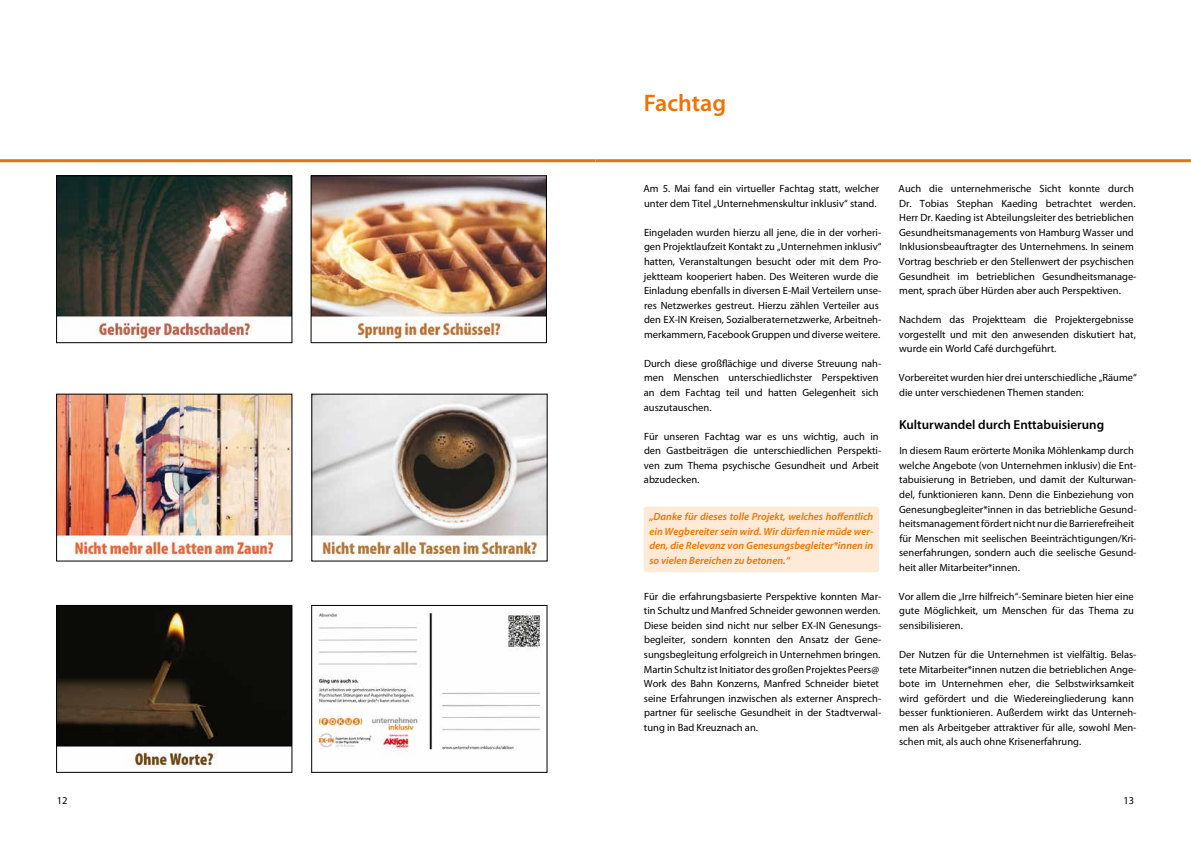
<style>
.page{position:relative;width:1191px;height:842px;background:#fff}
.page>*{position:absolute;margin:0;border:0;box-sizing:border-box;transform-origin:0 0}
.t1{font:600 24px "Myriad Pro";color:#f07200}
.t2{font:600 13px "Myriad Pro";color:#000}
.t3{font:10.5px/14.6px "Myriad Pro";color:#000}
.t4{font:italic 600 10.5px/14.6px "Myriad Pro";color:#f07200;text-align:justify}
</style>
<div class="page">
<hr style="left:0;top:159px;width:595px;height:3px;background:#f07200">
<hr style="left:595px;top:159px;width:596px;height:3px;background:#f07200">
<div style="left:643px;top:507px;width:236px;height:65px;background:#feead7;border-radius:3px"></div>
<img style="left:58px;top:178px;width:232px;height:163px">
<div style="left:56px;top:176px;width:236px;height:167px;border:1px solid #000"></div>
<img style="left:58px;top:396px;width:232px;height:161px">
<img style="left:58px;top:607px;width:232px;height:160px">
<div style="left:56px;top:605px;width:236px;height:167px;border:1px solid #000"></div>
<img style="left:313px;top:611px;width:230px;height:145px">
<div style="left:311px;top:605px;width:236px;height:167px;border:1px solid #000"></div>
<img style="left:313px;top:178px;width:231px;height:163px">
<div style="left:311px;top:176px;width:235px;height:167px;border:1px solid #000"></div>
<img style="left:314px;top:396px;width:231px;height:160px">
<h1 class="t1" style="left:644px;top:88px;width:84px">Fachtag</h1>
<p class="t3" style="left:643px;top:181px;width:237px">Am 5. Mai fand ein virtueller Fachtag statt, welcher unter dem Titel „Unternehmenskultur inklusiv“ stand.</p>
<p class="t3" style="left:644px;top:225px;width:239px">Eingeladen wurden hierzu all jene, die in der vorheri&shy;gen Projektlaufzeit Kontakt zu „Unternehmen inklusiv“ hatten, Veranstaltungen besucht oder mit dem Pro&shy;jektteam kooperiert haben. Des Weiteren wurde die Einladung ebenfalls in diversen E-Mail Verteilern unse&shy;res Netzwerkes gestreut. Hierzu zählen Verteiler aus den EX-IN Kreisen, Sozialberaternetzwerke, Arbeitneh&shy;merkammern, Facebook Gruppen und diverse weitere.</p>
<p class="t3" style="left:644px;top:356px;width:239px">Durch diese großflächige und diverse Streuung nah&shy;men Menschen unterschiedlichster Perspektiven an dem Fachtag teil und hatten Gelegenheit sich auszutauschen.</p>
<p class="t3" style="left:644px;top:429px;width:239px">Für unseren Fachtag war es uns wichtig, auch in den Gastbeiträgen die unterschiedlichen Perspekti&shy;ven zum Thema psychische Gesundheit und Arbeit abzudecken.</p>
<p class="t4" style="left:649px;top:509px;width:225px">„Danke für dieses tolle Projekt, welches hoffentlich ein Wegbereiter sein wird. Wir dürfen nie müde wer&shy;den, die Relevanz von Genesungsbegleiter*innen in so vielen Bereichen zu betonen.“</p>
<p class="t3" style="left:644px;top:589px;width:239px">Für die erfahrungsbasierte Perspektive konnten Mar&shy;tin Schultz und Manfred Schneider gewonnen werden.<br>Diese beiden sind nicht nur selber EX-IN Genesungs&shy;begleiter, sondern konnten den Ansatz der Gene&shy;sungsbegleitung erfolgreich in Unternehmen bringen.<br>Martin Schultz ist Initiator des großen Projektes Peers@ Work des Bahn Konzerns, Manfred Schneider bietet seine Erfahrungen inzwischen als externer Ansprech&shy;partner für seelische Gesundheit in der Stadtverwal&shy;tung in Bad Kreuznach an.</p>
<p class="t3" style="left:898px;top:181px;width:239px">Auch die unternehmerische Sicht konnte durch Dr. Tobias Stephan Kaeding betrachtet werden.<br>Herr Dr. Kaeding ist Abteilungsleiter des betrieblichen Gesundheitsmanagements von Hamburg Wasser und Inklusionsbeauftragter des Unternehmens. In seinem Vortrag beschrieb er den Stellenwert der psychischen Gesundheit im betrieblichen Gesundheitsmanage&shy;ment, sprach über Hürden aber auch Perspektiven.</p>
<p class="t3" style="left:899px;top:312px;width:238px">Nachdem das Projektteam die Projektergebnisse vorgestellt und mit den anwesenden diskutiert hat, wurde ein World Café durchgeführt.</p>
<p class="t3" style="left:899px;top:370px;width:239px">Vorbereitet wurden hier drei unterschiedliche „Räume“ die unter verschiedenen Themen standen:</p>
<p class="t2" style="left:899px;top:416px;width:206px">Kulturwandel durch Enttabuisierung</p>
<p class="t3" style="left:899px;top:443px;width:239px">In diesem Raum erörterte Monika Möhlenkamp durch welche Angebote (von Unternehmen inklusiv) die Ent&shy;tabuisierung in Betrieben, und damit der Kulturwan&shy;del, funktionieren kann. Denn die Einbeziehung von Genesungbegleiter*innen in das betriebliche Gesund&shy;heitsmanagement fördert nicht nur die Barrierefreiheit für Menschen mit seelischen Beeinträchtigungen/Kri&shy;senerfahrungen, sondern auch die seelische Gesund&shy;heit aller Mitarbeiter*innen.</p>
<p class="t3" style="left:899px;top:589px;width:236px;text-align:justify">Vor allem die „Irre hilfreich“-Seminare bieten hier eine gute Möglichkeit, um Menschen für das Thema zu sensibilisieren.</p>
<p class="t3" style="left:899px;top:647px;width:239px">Der Nutzen für die Unternehmen ist vielfältig. Belas&shy;tete Mitarbeiter*innen nutzen die betrieblichen Ange&shy;bote im Unternehmen eher, die Selbstwirksamkeit wird gefördert und die Wiedereingliederung kann besser funktionieren. Außerdem wirkt das Unterneh&shy;men als Arbeitgeber attraktiver für alle, sowohl Men&shy;schen mit, als auch ohne Krisenerfahrung.</p>
<p class="t3" style="left:57px;top:793px;width:12px">12</p>
<p class="t3" style="left:1123px;top:793px;width:12px">13</p>
</div>
